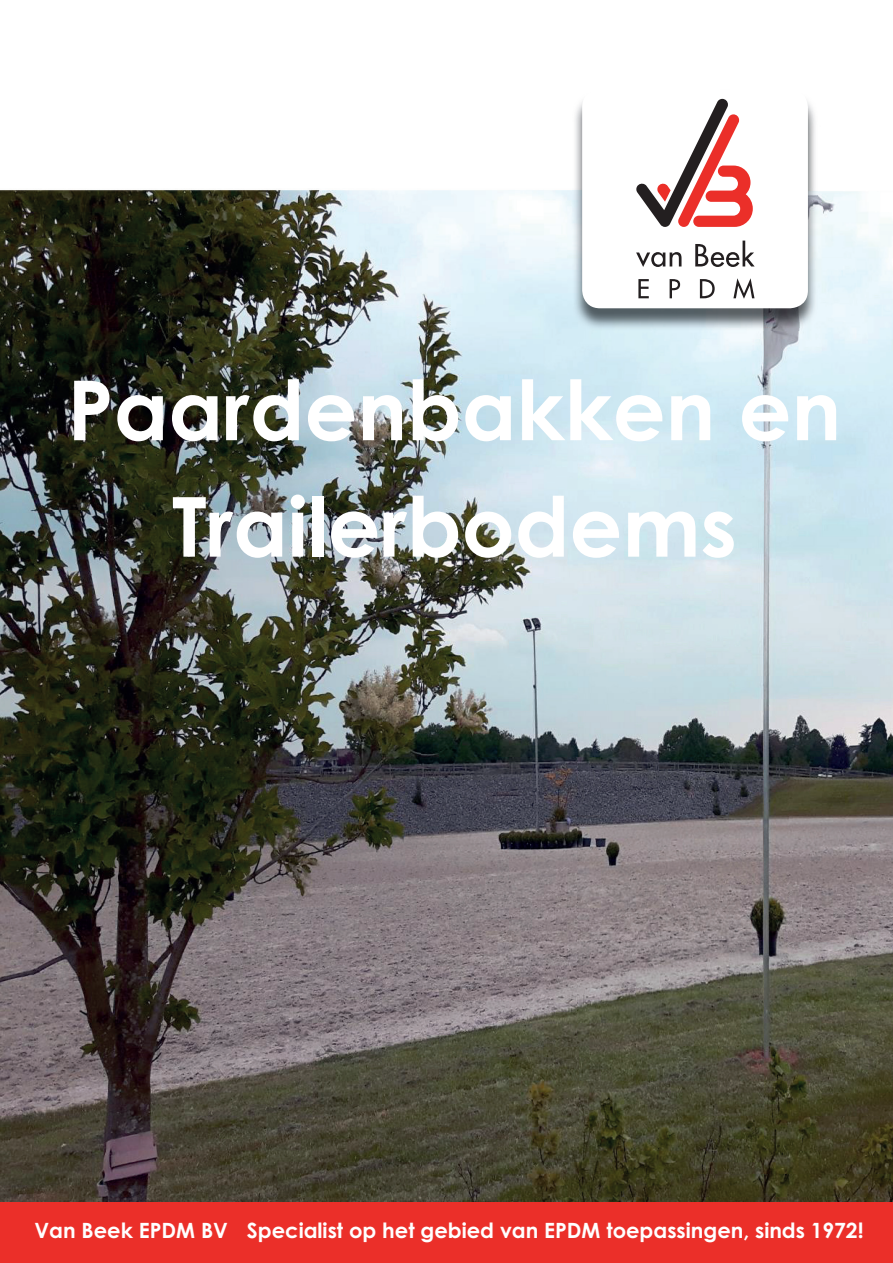
<style>
.page{position:relative;width:893px;height:1263px;background:#fff}
.page>*{position:absolute;margin:0;border:0;box-sizing:border-box;transform-origin:0 0}
.t1{font:700 82.8px/116.4px "Century Gothic";color:#fff;text-align:center}
.t2{font:700 21.15px "Century Gothic";color:#fff}
.t3{font:700 21px "Century Gothic";color:#fff}
.s1{font-size:21px}
.s2{font-size:21.15px}
</style>
<div class="page">
<img style="left:0;top:190px;width:578px;height:1012px">
<img style="left:789px;top:191px;width:104px;height:1011px">
<img style="left:578px;top:330px;width:211px;height:872px">
<img style="left:573px;top:101px;width:244px;height:229px">
<div style="left:582px;top:89px;width:226px;height:219px;background:#fff;border-radius:18px"></div>
<svg style="left:636px;top:99px;width:117px;height:128px"></svg>
<svg style="left:636px;top:252px;width:45px;height:15px"></svg>
<svg style="left:695px;top:241px;width:60px;height:26px"></svg>
<svg style="left:638px;top:279px;width:11px;height:19px"></svg>
<svg style="left:670px;top:279px;width:10px;height:19px"></svg>
<svg style="left:700px;top:279px;width:15px;height:19px"></svg>
<svg style="left:733px;top:278px;width:21px;height:21px"></svg>
<div style="left:0;top:1202px;width:893px;height:61px;background:#eb2f29"></div>
<h1 class="t1" style="left:67px;top:348px;width:775px">Paardenbakken en<br>Trailerbodems</h1>
<p class="t2" style="left:35px;top:1213px;width:820px"><span class="s1">Van Beek EPDM BV</span> Specialist op het gebied van EPDM toepassingen, sinds 1972</p>
<p class="t2" style="left:27px;top:1213px;width:196px">Van Beek EPDM BV</p>
<p class="t3" style="left:247px;top:1217px;width:620px">Specialist op het gebied van EPDM toepassingen, sinds 1972<span class="s2">!</span></p>
</div>
